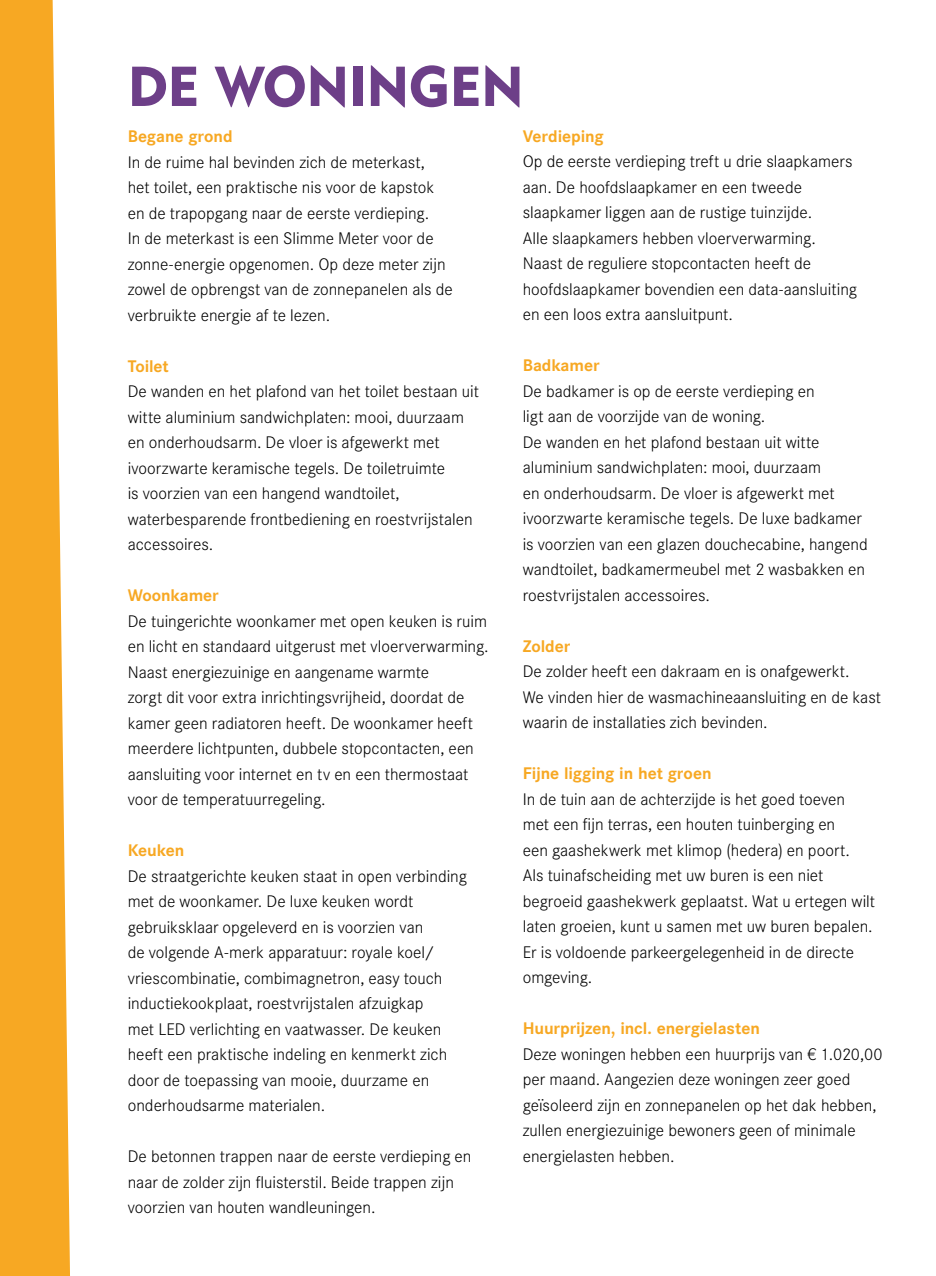
<style>
.page{position:relative;width:936px;height:1276px;background:#fff}
.page>*{position:absolute;margin:0;border:0;box-sizing:border-box;transform-origin:0 0}
.t1{font:55.5px "Geometric 415 BT Black A";letter-spacing:-.01em;color:#6d3f88}
.t2{font:300 16.5px/25.5px "Corporate S";color:#000}
.t3{font:700 16.5px "Corporate S";letter-spacing:-.005em;color:#f7a823}
</style>
<div class="page">
<svg style="left:0;top:0;width:70px;height:1276px;background:#f7b23c"></svg>
<h1 class="t1" style="left:128px;top:53px;width:398px">DE WONINGEN</h1>
<p class="t3" style="left:128px;top:126px;width:106px">Begane grond</p>
<p class="t2" style="left:128px;top:149px;width:326px">In de ruime hal bevinden zich de meterkast,<br>het toilet, een praktische nis voor de kapstok en de trapopgang naar de eerste verdieping.<br>In de meterkast is een Slimme Meter voor de zonne-energie opgenomen. Op deze meter zijn zowel de opbrengst van de zonnepanelen als de verbruikte energie af te lezen.</p>
<p class="t3" style="left:128px;top:356px;width:43px">Toilet</p>
<p class="t2" style="left:128px;top:379px;width:353px">De wanden en het plafond van het toilet bestaan uit witte aluminium sandwichplaten: mooi, duurzaam en onderhoudsarm. De vloer is afgewerkt met ivoorzwarte keramische tegels. De toiletruimte<br>is voorzien van een hangend wandtoilet, waterbesparende frontbediening en roestvrijstalen accessoires.</p>
<p class="t3" style="left:128px;top:585px;width:93px">Woonkamer</p>
<p class="t2" style="left:128px;top:608px;width:362px">De tuingerichte woonkamer met open keuken is ruim en licht en standaard uitgerust met vloerverwarming.<br>Naast energiezuinige en aangename warmte<br>zorgt dit voor extra inrichtingsvrijheid, doordat de kamer geen radiatoren heeft. De woonkamer heeft meerdere lichtpunten, dubbele stopcontacten, een aansluiting voor internet en tv en een thermostaat voor de temperatuurregeling.</p>
<p class="t3" style="left:128px;top:840px;width:58px">Keuken</p>
<p class="t2" style="left:128px;top:863px;width:340px">De straatgerichte keuken staat in open verbinding met de woonkamer. De luxe keuken wordt gebruiksklaar opgeleverd en is voorzien van<br>de volgende A-merk apparatuur: royale koel/ vriescombinatie, combimagnetron, easy touch inductiekookplaat, roestvrijstalen afzuigkap<br>met LED verlichting en vaatwasser. De keuken heeft een praktische indeling en kenmerkt zich door de toepassing van mooie, duurzame en onderhoudsarme materialen.</p>
<p class="t2" style="left:128px;top:1143px;width:345px">De betonnen trappen naar de eerste verdieping en naar de zolder zijn fluisterstil. Beide trappen zijn voorzien van houten wandleuningen.</p>
<p class="t3" style="left:522px;top:126px;width:82px">Verdieping</p>
<p class="t2" style="left:522px;top:149px;width:336px">Op de eerste verdieping treft u drie slaapkamers aan. De hoofdslaapkamer en een tweede slaapkamer liggen aan de rustige tuinzijde.<br>Alle slaapkamers hebben vloerverwarming.<br>Naast de reguliere stopcontacten heeft de hoofdslaapkamer bovendien een data-aansluiting en een loos extra aansluitpunt.</p>
<p class="t3" style="left:522px;top:355px;width:78px">Badkamer</p>
<p class="t2" style="left:522px;top:378px;width:346px">De badkamer is op de eerste verdieping en<br>ligt aan de voorzijde van de woning.<br>De wanden en het plafond bestaan uit witte aluminium sandwichplaten: mooi, duurzaam<br>en onderhoudsarm. De vloer is afgewerkt met ivoorzwarte keramische tegels. De luxe badkamer is voorzien van een glazen douchecabine, hangend wandtoilet, badkamermeubel met 2 wasbakken en roestvrijstalen accessoires.</p>
<p class="t3" style="left:522px;top:636px;width:49px">Zolder</p>
<p class="t2" style="left:522px;top:659px;width:360px">De zolder heeft een dakraam en is onafgewerkt.<br>We vinden hier de wasmachineaansluiting en de kast waarin de installaties zich bevinden.</p>
<p class="t3" style="left:522px;top:763px;width:190px">Fijne ligging in het groen</p>
<p class="t2" style="left:522px;top:786px;width:354px">In de tuin aan de achterzijde is het goed toeven met een fijn terras, een houten tuinberging en<br>een gaashekwerk met klimop (hedera) en poort.<br>Als tuinafscheiding met uw buren is een niet begroeid gaashekwerk geplaatst. Wat u ertegen wilt laten groeien, kunt u samen met uw buren bepalen.<br>Er is voldoende parkeergelegenheid in de directe omgeving.</p>
<p class="t3" style="left:522px;top:1018px;width:239px">Huurprijzen, incl. energielasten</p>
<p class="t2" style="left:522px;top:1041px;width:361px">Deze woningen hebben een huurprijs van € 1.020,00 per maand. Aangezien deze woningen zeer goed geïsoleerd zijn en zonnepanelen op het dak hebben, zullen energiezuinige bewoners geen of minimale energielasten hebben.</p>
</div>
